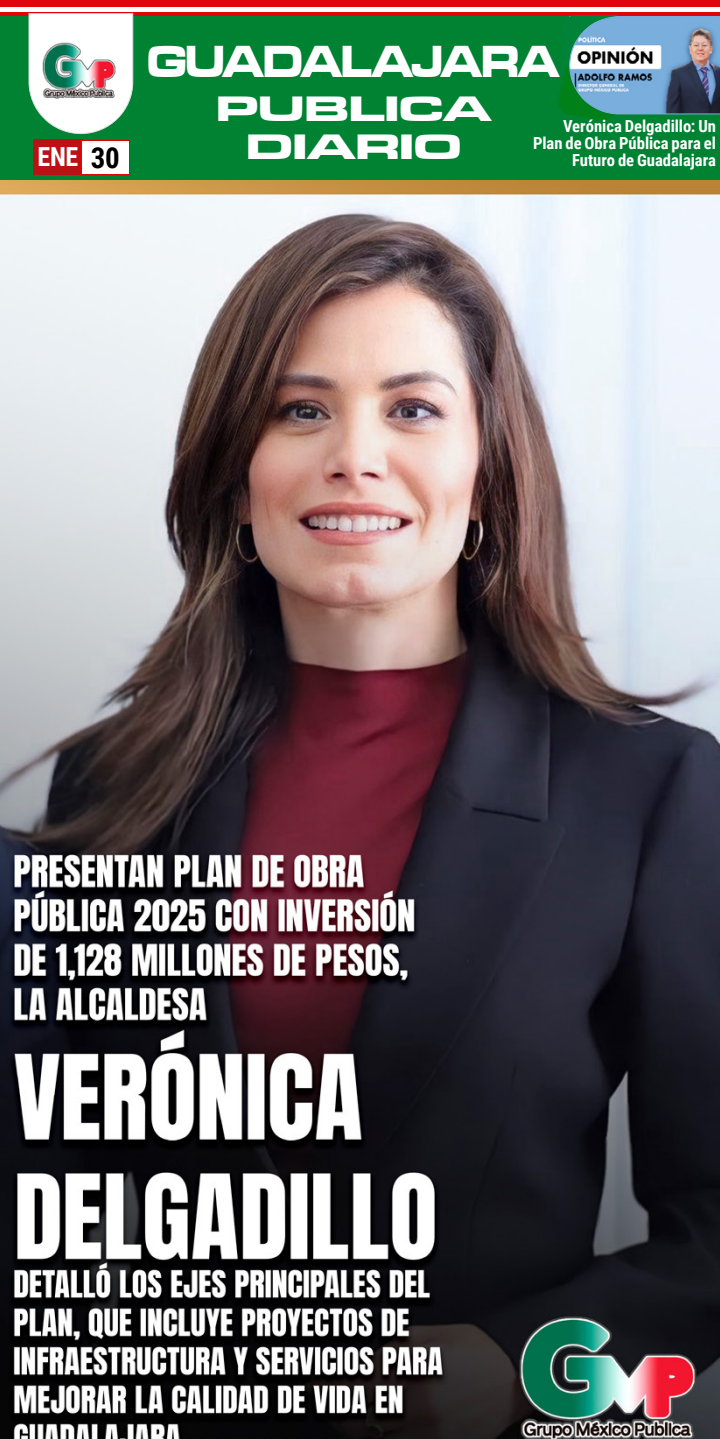
<style>
.page{position:relative;width:720px;height:1439px;background:#fff}
.page>*{position:absolute;margin:0;border:0;box-sizing:border-box;transform-origin:0 0}
.t1{font:46.38px "Microgramma D Bold Exte";letter-spacing:-.025em;color:#fff;scale:.9 1}
.t2{font:36.49px/37.5px "Microgramma D Bold Exte";color:#fff;text-align:center;scale:1.33 1}
.t3{font:700 26.25px "Roboto Condensed";color:#fff}
.t4{font:700 16.62px/16.6px "Roboto Condensed";color:#fff;text-align:right}
.s1{font-size:28.88px;color:#000}
</style>
<div class="page">
<div style="left:0;top:15px;width:719px;height:165px;background:#008233"></div>
<hr style="left:0;top:12px;width:719px;height:3px;background:#e0040b">
<div style="left:0;top:0;width:719px;height:6px;background:#e0040b"></div>
<svg style="left:29px;top:13px;width:104px;height:121px;background:#c9d7ce"></svg>
<svg style="left:557px;top:15px;width:162px;height:105px;background:#64929b"></svg>
<div style="left:33px;top:139px;width:50px;height:36px;background:#ba1214"></div>
<div style="left:80px;top:139px;width:50px;height:36px;border:2px solid #e0040b"></div>
<div style="left:82px;top:141px;width:46px;height:32px;background:#fff"></div>
<img style="left:0;top:180px;width:719px;height:1259px">
<h3 class="t3" style="left:37px;top:138px;width:84px">ENE <span class="s1">30</span></h3>
<h1 class="t1" style="left:147px;top:30px;width:459px">GUADALAJARA</h1>
<h2 class="t2" style="left:216px;top:89px;width:208px">PUBLICA<br>DIARIO</h2>
<p class="t4" style="left:533px;top:117px;width:184px">Verónica Delgadillo: Un<br>Plan de Obra Pública para el<br>Futuro de Guadalajara</p>
</div>
